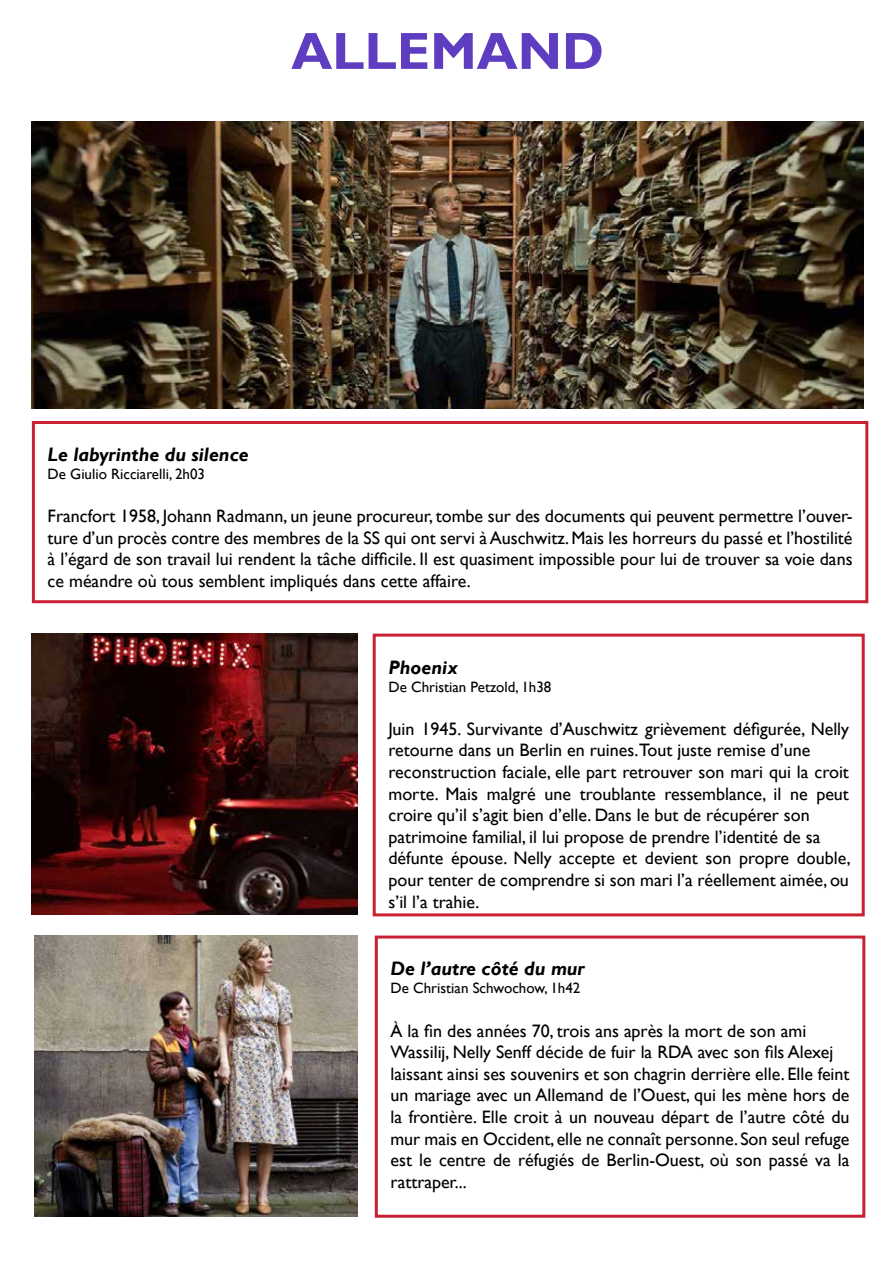
<style>
.page{position:relative;width:893px;height:1263px;background:#fff}
.page>*{position:absolute;margin:0;border:0;box-sizing:border-box;transform-origin:0 0}
.t1{font:700 52.5px "Gill Sans";color:#5e3dc0}
.t2{font:italic 700 19.5px "Gill Sans";color:#000}
.t3{font:18px/21.6px "Gill Sans";color:#000}
.t4{font:15px "Gill Sans";color:#000}
</style>
<div class="page">
<img style="left:31px;top:121px;width:832px;height:287px">
<div style="left:32px;top:421px;width:836px;height:182px;border:3px solid #ca2033"></div>
<img style="left:32px;top:634px;width:325px;height:280px">
<img style="left:34px;top:935px;width:323px;height:281px">
<div style="left:373px;top:634px;width:492px;height:282px;border:3px solid #ca2033"></div>
<div style="left:375px;top:935px;width:490px;height:283px;border:3px solid #ca2033"></div>
<h1 class="t1" style="left:291px;top:20px;width:314px">ALLEMAND</h1>
<p class="t2" style="left:48px;top:443px;width:203px">Le labyrinthe du silence</p>
<p class="t4" style="left:48px;top:465px;width:159px">De Giulio Ricciarelli, 2h03</p>
<p class="t3" style="left:48px;top:505px;width:806px;text-align:justify">Francfort 1958, Johann Radmann, un jeune procureur, tombe sur des documents qui peuvent permettre l’ouver&shy;ture d’un procès contre des membres de la SS qui ont servi à Auschwitz. Mais les horreurs du passé et l’hostilité à l’égard de son travail lui rendent la tâche difficile. Il est quasiment impossible pour lui de trouver sa voie dans ce méandre où tous semblent impliqués dans cette affaire.</p>
<p class="t2" style="left:388px;top:656px;width:71px">Phoenix</p>
<p class="t4" style="left:388px;top:678px;width:164px">De Christian Petzold, 1h38</p>
<p class="t3" style="left:388px;top:718px;width:464px">Juin 1945. Survivante d’Auschwitz grièvement défigurée, Nelly retourne dans un Berlin en ruines.Tout juste remise d’une reconstruction faciale, elle part retrouver son mari qui la croit morte. Mais malgré une troublante ressemblance, il ne peut croire qu’il s’agit bien d’elle. Dans le but de récupérer son patrimoine familial, il lui propose de prendre l’identité de sa défunte épouse. Nelly accepte et devient son propre double, pour tenter de comprendre si son mari l’a réellement aimée, ou s’il l’a trahie.</p>
<p class="t2" style="left:391px;top:957px;width:196px">De l’autre côté du mur</p>
<p class="t4" style="left:391px;top:980px;width:191px">De Christian Schwochow, 1h42</p>
<p class="t3" style="left:391px;top:1020px;width:460px">À la fin des années 70, trois ans après la mort de son ami Wassilij, Nelly Senff décide de fuir la RDA avec son fils Alexej laissant ainsi ses souvenirs et son chagrin derrière elle. Elle feint un mariage avec un Allemand de l’Ouest, qui les mène hors de la frontière. Elle croit à un nouveau départ de l’autre côté du mur mais en Occident, elle ne connaît personne. Son seul refuge est le centre de réfugiés de Berlin-Ouest, où son passé va la rattraper...</p>
</div>
